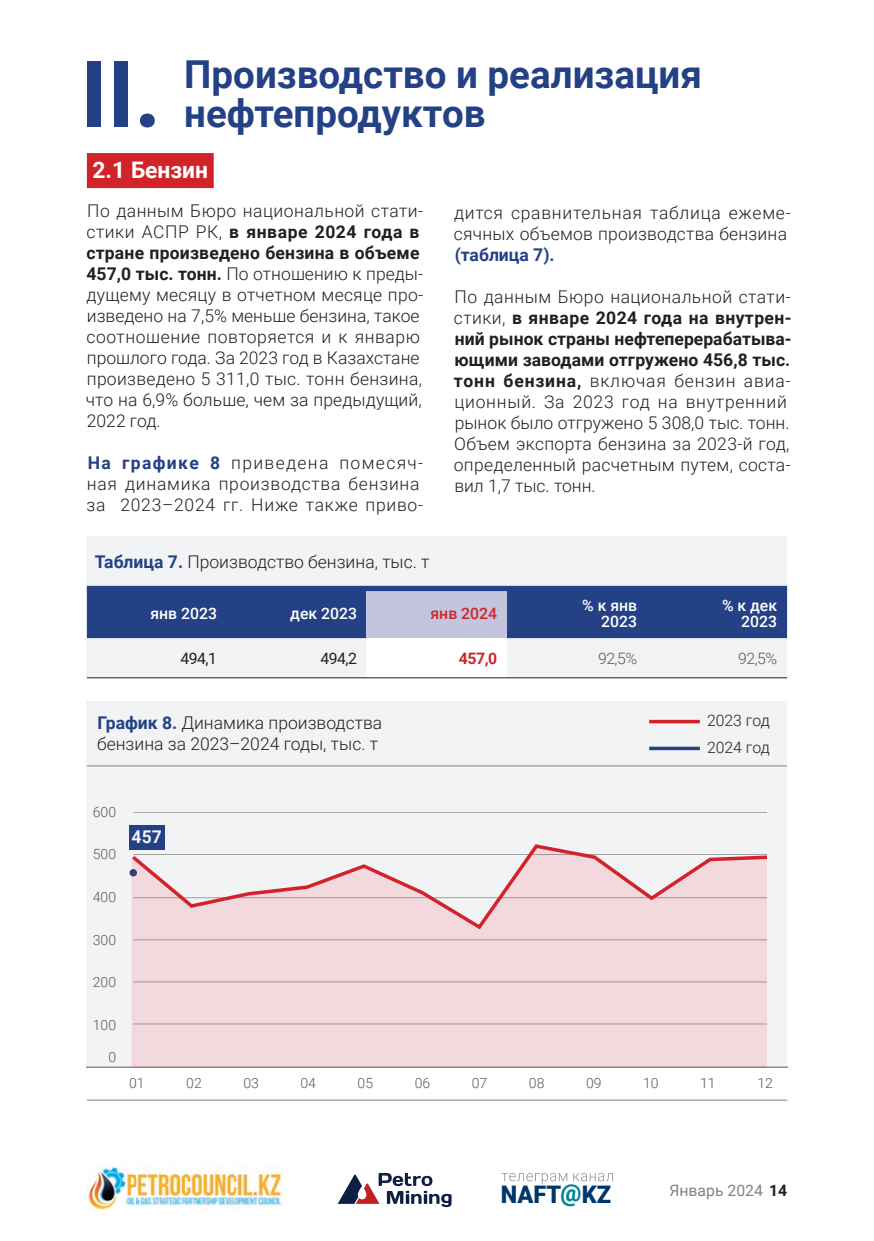
<style>
.page{position:relative;width:874px;height:1241px;background:#fff}
.page>*{position:absolute;margin:0;border:0;box-sizing:border-box;transform-origin:0 0}
.t1{font:700 92.58px "Roboto";color:#244185}
.t2{font:700 38.5px/38.5px "Roboto";color:#244185}
.t3{font:900 24.15px "Roboto";color:#00376b}
.t4{font:700 22.75px "Roboto";color:#fff}
.t5{font:300 17.5px/21px "Roboto";letter-spacing:.015em;color:#231f20}
.t6{font:300 17.5px/21px "Roboto";letter-spacing:.045em;color:#231f20}
.t7{font:700 17.5px "Roboto";color:#244185}
.t8{font:700 17.5px "Roboto";color:#fff}
.t9{font:500 15.75px/15.8px "Roboto";color:#fff;text-align:right}
.t10{font:300 15.75px "Roboto";color:#231f20}
.t11{font:15.75px "Roboto";color:#808285}
.t12{font:15.75px "Roboto";letter-spacing:-.03em;color:#231f20}
.t13{font:300 15.75px "Roboto";color:#57585a}
.t14{font:500 15.75px "Roboto";color:#d1232a}
.t15{font:700 15.75px "Roboto";color:#d1232a}
.t16{font:300 14px "Roboto";color:#595959}
.s1{font-weight:700}
.s2{font-weight:700;color:#244185}
.s3{color:#00839c}
.s4{font-weight:700;color:#231f20}
</style>
<div class="page">
<svg style="left:337px;top:1173px;width:114px;height:33px"></svg>
<svg style="left:501px;top:1173px;width:66px;height:11px"></svg>
<svg style="left:573px;top:1173px;width:39px;height:8px"></svg>
<img style="left:88px;top:1167px;width:194px;height:43px">
<div style="left:87px;top:701px;width:699px;height:399px;background:#f2f3f4"></div>
<hr style="left:133px;top:812px;width:633px;height:1px;background:#a8a9ad">
<div style="left:129px;top:824px;width:35px;height:25px;background:#244185"></div>
<div style="left:87px;top:1066px;width:699px;height:34px;background:#fff"></div>
<hr style="left:87px;top:1066px;width:699px;height:1px;background:#595959">
<svg style="left:131px;top:846px;width:635px;height:220px;background:#eed7dc"></svg>
<div style="left:87px;top:153px;width:126px;height:35px;background:#d1232a"></div>
<div style="left:87px;top:535px;width:699px;height:142px;background:#f2f3f4"></div>
<hr style="left:87px;top:765px;width:699px;height:1px;background:#808285">
<hr style="left:87px;top:1099px;width:699px;height:1px;background:#808285">
<svg style="left:649px;top:719px;width:50px;height:4px"></svg>
<svg style="left:649px;top:746px;width:50px;height:4px"></svg>
<div style="left:87px;top:591px;width:699px;height:47px;background:#244185"></div>
<div style="left:367px;top:588px;width:139px;height:50px;background:#c2c5dd"></div>
<div style="left:367px;top:638px;width:139px;height:39px;background:#fff"></div>
<hr style="left:87px;top:677px;width:140px;height:1px;background:#231f20">
<hr style="left:227px;top:677px;width:140px;height:1px;background:#231f20">
<hr style="left:367px;top:677px;width:139px;height:1px;background:#231f20">
<hr style="left:506px;top:677px;width:140px;height:1px;background:#231f20">
<hr style="left:646px;top:677px;width:140px;height:1px;background:#231f20">
<div style="left:87px;top:585px;width:140px;height:6px;background:#244185"></div>
<div style="left:227px;top:585px;width:140px;height:6px;background:#244185"></div>
<div style="left:367px;top:585px;width:139px;height:6px;background:#244185"></div>
<div style="left:506px;top:585px;width:140px;height:6px;background:#244185"></div>
<div style="left:646px;top:585px;width:140px;height:6px;background:#244185"></div>
<h1 class="t1" style="left:80px;top:29px;width:82px">II.</h1>
<h2 class="t2" style="left:184px;top:54px;width:519px">Производство и реализация нефтепродуктов</h2>
<h3 class="t4" style="left:92px;top:153px;width:117px">2.1 Бензин</h3>
<p class="t5" style="left:86px;top:199px;width:338px">По данным Бюро национальной стати&shy;стики АСПРР К, <span class="s1">в январе 2024 года в стране произведено бензина в объеме 457,0 тыс. тонн.</span> По отношению к преды&shy;дущему месяцу в отчетном месяце про&shy;изведено на 7,5% меньше бензина, такое соотношение повторяется и к январю прошлого года. За 2023 год в Казахстане произведено 5 311,0 тыс. тонн бензина, что на 6,9% больше, чем за предыдущий, 2022 год.</p>
<p class="t6" style="left:86px;top:451px;width:338px"><span class="s2">На графике 8</span> приведена помесяч&shy;ная динамика производства бензина за 2023–2024 гг. Н иже также приво-</p>
<p class="t5" style="left:95px;top:550px;width:336px"><span class="s2">Таблица 7.</span> Производство бензина, тыс. т</p>
<p class="t5" style="left:454px;top:202px;width:338px">дится сравнительная таблица ежеме&shy;сячных объемов производства бензина</p>
<p class="t7" style="left:454px;top:243px;width:101px">(таблица 7).</p>
<p class="t5" style="left:453px;top:286px;width:339px">По данным Бюро национальной стати&shy;стики, <span class="s1">в январе 2024 года на внутрен&shy;ний рынок страны нефтеперерабатыва&shy;ющими заводами отгружено 456,8 тыс. тонн бензина,</span> включая бензин авиа&shy;ционный. За 2023 год на внутренний рынок было отгружено 5 308,0 тыс. тонн.<br>Объем экспорта бензина за 2023-й год, определенный расчетным путем, соста&shy;вил 1,7 тыс. тонн.</p>
<p class="t9" style="left:150px;top:605px;width:68px">янв 2023</p>
<p class="t9" style="left:290px;top:605px;width:68px">дек 2023</p>
<p class="t14" style="left:430px;top:602px;width:68px">янв 2024</p>
<p class="t9" style="left:582px;top:597px;width:56px">% к янв<br>2023</p>
<p class="t9" style="left:721px;top:597px;width:57px">% к дек<br>2023</p>
<p class="t12" style="left:180px;top:647px;width:38px">494,1</p>
<p class="t12" style="left:320px;top:647px;width:38px">494,2</p>
<p class="t15" style="left:458px;top:647px;width:40px">457,0</p>
<p class="t13" style="left:597px;top:647px;width:40px">92,5%</p>
<p class="t13" style="left:737px;top:647px;width:40px">92,5%</p>
<p class="t5" style="left:97px;top:711px;width:286px"><span class="s2">График 8.</span> Динамика производства бензина за 2023–2024 годы, тыс. т</p>
<p class="t16" style="left:93px;top:801px;width:25px">600</p>
<p class="t16" style="left:93px;top:844px;width:25px">500</p>
<p class="t16" style="left:93px;top:887px;width:25px">400</p>
<p class="t16" style="left:93px;top:929px;width:25px">300</p>
<p class="t16" style="left:93px;top:972px;width:25px">200</p>
<p class="t16" style="left:93px;top:1015px;width:25px">100</p>
<p class="t16" style="left:108px;top:1047px;width:9px">0</p>
<p class="t8" style="left:131px;top:824px;width:32px">457</p>
<p class="t10" style="left:706px;top:709px;width:64px">2023 год</p>
<p class="t10" style="left:706px;top:735px;width:64px">2024 год</p>
<p class="t16" style="left:129px;top:1073px;width:17px">01</p>
<p class="t16" style="left:186px;top:1073px;width:17px">02</p>
<p class="t16" style="left:243px;top:1073px;width:17px">03</p>
<p class="t16" style="left:300px;top:1073px;width:17px">04</p>
<p class="t16" style="left:357px;top:1073px;width:17px">05</p>
<p class="t16" style="left:414px;top:1073px;width:17px">06</p>
<p class="t16" style="left:471px;top:1073px;width:17px">07</p>
<p class="t16" style="left:528px;top:1073px;width:17px">08</p>
<p class="t16" style="left:585px;top:1073px;width:17px">09</p>
<p class="t16" style="left:642px;top:1073px;width:17px">10</p>
<p class="t16" style="left:699px;top:1073px;width:17px">11</p>
<p class="t16" style="left:757px;top:1073px;width:17px">12</p>
<h3 class="t3" style="left:500px;top:1177px;width:112px">NAFT<span class="s3">@</span>KZ</h3>
<p class="t11" style="left:669px;top:1178px;width:119px">Январь 2024 <span class="s4">14</span></p>
</div>
